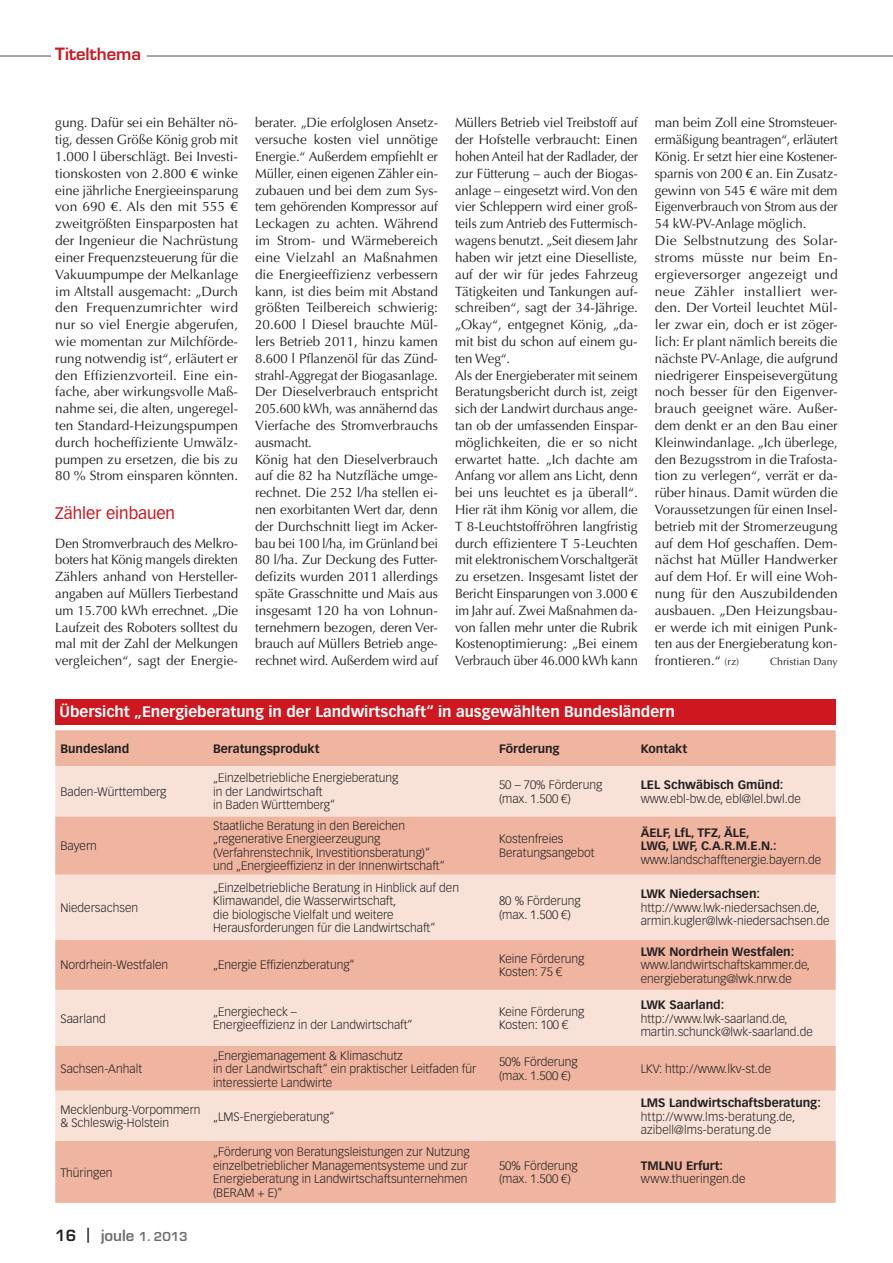
<style>
.page{position:relative;width:893px;height:1263px;background:#fff}
.page>*{position:absolute;margin:0;border:0;box-sizing:border-box;transform-origin:0 0}
.t1{font:16.5px "Vectora LT Std";color:#ce171e}
.t2{font:600 16.5px "Eurostile LT Std";color:#ce171e}
.t3{font:700 15px "Vectora LT Std";color:#fff}
.t4{font:13.5px/16.8px "Optima LT Std";letter-spacing:-.005em;color:#231f20}
.t5{font:300 12px/13.5px "Vectora LT Std";color:#231f20}
.t6{font:700 12px/13.5px "Vectora LT Std";color:#231f20}
.t7{font:600 12px "Eurostile LT Std";color:#6d6e70}
.t8{font:10.5px "Optima LT Std";color:#231f20}
.s1{font-size:10.5px}
.s2{font-size:15px;color:#231f20}
.s3{font-size:15px}
</style>
<div class="page">
<hr style="left:0;top:55px;width:51px;height:2px;background:#6d6e70">
<hr style="left:147px;top:55px;width:746px;height:2px;background:#6d6e70">
<div style="left:55px;top:699px;width:781px;height:25px;background:#ce171e"></div>
<div style="left:55px;top:730px;width:781px;height:473px;background:#efb5a0"></div>
<svg style="left:55px;top:766px;width:781px;height:375px;fill:#f8e2d7"></svg>
<p class="t2" style="left:55px;top:45px;width:87px">Titelthema</p>
<p class="t4" style="left:55px;top:115px;width:184px;text-align:justify">gung. Dafür sei ein Behälter nö&shy;tig, dessen Größe König grob mit 1.000 l überschlägt. Bei Investi&shy;tionskosten von 2.800 € winke eine jährliche Energieeinsparung von 690 €. Als den mit 555 € zweitgrößten Einsparposten hat der Ingenieur die Nachrüstung einer Frequenzsteuerung für die Vakuumpumpe der Melkanlage im Altstall ausgemacht: „Durch den Frequenzumrichter wird nur so viel Energie abgerufen, wie momentan zur Milchförde&shy;rung notwendig ist“, erläutert er den Effizienzvorteil. Eine ein&shy;fache, aber wirkungsvolle Maß&shy;nahme sei, die alten, ungeregel&shy;ten Standard-Heizungspumpen durch hocheffiziente Umwälz&shy;pumpen zu ersetzen, die bis zu 80 % Strom einsparen könnten.</p>
<p class="t1" style="left:55px;top:506px;width:121px">Zähler einbauen</p>
<p class="t4" style="left:55px;top:536px;width:184px;text-align:justify">Den Stromverbrauch des Melkro&shy;boters hat König mangels direkten Zählers anhand von Hersteller&shy;angaben auf Müllers Tierbestand um 15.700 kWh errechnet. „Die Laufzeit des Roboters solltest du mal mit der Zahl der Melkungen vergleichen“, sagt der Energie-</p>
<p class="t4" style="left:255px;top:115px;width:184px">berater. „Die erfolglosen Ansetz&shy;versuche kosten viel unnötige<br>Energie.“ Außerdem empfiehlt er<br>Müller, einen eigenen Zähler ein&shy;zubauen und bei dem zum Sys&shy;tem gehörenden Kompressor auf<br>Leckagen zu achten. Während im Strom- und Wärmebereich eine Vielzahl an Maßnahmen die Energieeffizienz verbessern kann, ist dies beim mit Abstand größten Teilbereich schwierig:<br>20.600 l Diesel brauchte Mül&shy;lers Betrieb 2011, hinzu kamen<br>8.600 l Pflanzenöl für das Zünd&shy;strahl-Aggregat der Biogasanlage.<br>Der Dieselverbrauch entspricht<br>205.600 kWh, was annähernd das<br>Vierfache des Stromverbrauchs ausmacht.<br>König hat den Dieselverbrauch auf die 82 ha Nutzfläche umge&shy;rechnet. Die 252 l/ha stellen ei&shy;nen exorbitanten Wert dar, denn der Durchschnitt liegt im Acker&shy;bau bei 100 l/ha, im Grünland bei<br>80 l/ha. Zur Deckung des Futter&shy;defizits wurden 2011 allerdings späte Grasschnitte und Mais aus insgesamt 120 ha von Lohnun&shy;ternehmern bezogen, deren Ver&shy;brauch auf Müllers Betrieb ange&shy;rechnet wird. Außerdem wird auf</p>
<p class="t4" style="left:455px;top:115px;width:184px">Müllers Betrieb viel Treibstoff auf der Hofstelle verbraucht: Einen hohen Anteil hat der Radlader, der zur Fütterung – auch der Biogas&shy;anlage – eingesetzt wird. Von den vier Schleppern wird einer groß&shy;teils zum Antrieb des Futtermisch&shy;wagens benutzt. „Seit diesem Jahr haben wir jetzt eine Dieselliste, auf der wir für jedes Fahrzeug<br>Tätigkeiten und Tankungen auf&shy;schreiben“, sagt der 34-Jährige. „Okay“, entgegnet König, „da&shy;mit bist du schon auf einem gu&shy;ten Weg“.<br>Als der Energieberater mit seinem<br>Beratungsbericht durch ist, zeigt sich der Landwirt durchaus ange&shy;tan ob der umfassenden Einspar&shy;möglichkeiten, die er so nicht erwartet hatte. „Ich dachte am<br>Anfang vor allem ans Licht, denn bei uns leuchtet es ja überall“.<br>Hier rät ihm König vor allem, die<br>T 8-Leuchtstoffröhren langfristig durch effizientere T 5-Leuchten mit elektronischem Vorschaltgerät zu ersetzen. Insgesamt listet der<br>Bericht Einsparungen von 3.000 € im Jahr auf. Zwei Maßnahmen da&shy;von fallen mehr unter die Rubrik<br>Kostenoptimierung: „Bei einem<br>Verbrauch über 46.000 kWh kann</p>
<p class="t4" style="left:655px;top:115px;width:184px">man beim Zoll eine Stromsteuer&shy;ermäßigung beantragen“, erläutert<br>König. Er setzt hier eine Kostener&shy;sparnis von 200 € an. Ein Zusatz&shy;gewinn von 545 € wäre mit dem<br>Eigenverbrauch von Strom aus der<br>54 kW-PV-Anlage möglich.<br>Die Selbstnutzung des Solar&shy;stroms müsste nur beim En&shy;ergieversorger angezeigt und neue Zähler installiert wer&shy;den. Der Vorteil leuchtet Mül&shy;ler zwar ein, doch er ist zöger&shy;lich: Er plant nämlich bereits die nächste PV-Anlage, die aufgrund niedrigerer Einspeisevergütung noch besser für den Eigenver&shy;brauch geeignet wäre. Außer&shy;dem denkt er an den Bau einer<br>Kleinwindanlage. „Ich überlege, den Bezugsstrom in die Trafosta&shy;tion zu verlegen“, verrät er da&shy;rüber hinaus. Damit würden die<br>Voraussetzungen für einen Insel&shy;betrieb mit der Stromerzeugung auf dem Hof geschaffen. Dem&shy;nächst hat Müller Handwerker auf dem Hof. Er will eine Woh&shy;nung für den Auszubildenden ausbauen. „Den Heizungsbau&shy;er werde ich mit einigen Punk&shy;ten aus der Energieberatung kon&shy;frontieren.“ <span class="s1">(rz)</span></p>
<p class="t8" style="left:770px;top:657px;width:69px">Christian Dany</p>
<p class="t3" style="left:60px;top:706px;width:617px">Übersicht „Energieberatung in der Landwirtschaft“ in ausgewählten Bundesländern</p>
<p class="t6" style="left:61px;top:742px;width:70px">Bundesland</p>
<p class="t6" style="left:213px;top:742px;width:108px">Beratungsprodukt</p>
<p class="t6" style="left:499px;top:742px;width:62px">Förderung</p>
<p class="t6" style="left:641px;top:742px;width:48px">Kontakt</p>
<p class="t5" style="left:61px;top:786px;width:107px">Baden-Württemberg</p>
<p class="t5" style="left:213px;top:772px;width:187px">„Einzelbetriebliche Energieberatung in der Landwirtschaft<br>in Baden Württemberg“</p>
<p class="t5" style="left:499px;top:779px;width:105px">50 – 70% Förderung (max. 1.500 €)</p>
<p class="t6" style="left:641px;top:779px;width:144px">LEL Schwäbisch Gmünd:</p>
<p class="t5" style="left:641px;top:792px;width:162px">www.ebl-bw.de, ebl@lel.bwl.de</p>
<p class="t5" style="left:61px;top:840px;width:38px">Bayern</p>
<p class="t5" style="left:61px;top:901px;width:79px">Niedersachsen</p>
<p class="t5" style="left:213px;top:820px;width:233px">Staatliche Beratung in den Bereichen „regenerative Energieerzeugung (Verfahrenstechnik, Investitionsberatung)“ und „Energieeffizienz in der Innenwirtschaft“</p>
<p class="t5" style="left:213px;top:881px;width:247px">„Einzelbetriebliche Beratung in Hinblick auf den Klimawandel, die Wasserwirtschaft,<br>die biologische Vielfalt und weitere Herausforderungen für die Landwirtschaft“</p>
<p class="t5" style="left:499px;top:833px;width:97px">Kostenfreies<br>Beratungsangebot</p>
<p class="t6" style="left:641px;top:826px;width:138px">ÄELF, LfL, TFZ, ÄLE,<br>LWG, LWF, C.A.R.M.E.N.:</p>
<p class="t5" style="left:641px;top:853px;width:182px">www.landschafftenergie.bayern.de</p>
<p class="t5" style="left:499px;top:895px;width:83px">80 % Förderung (max. 1.500 €)</p>
<p class="t6" style="left:641px;top:888px;width:121px">LWK Niedersachsen:</p>
<p class="t5" style="left:641px;top:902px;width:190px">http://www.lwk-niedersachsen.de, armin.kugler@lwk-niedersachsen.de</p>
<p class="t5" style="left:61px;top:959px;width:109px">Nordrhein-Westfalen</p>
<p class="t5" style="left:213px;top:959px;width:143px">„Energie Effizienzberatung“</p>
<p class="t5" style="left:499px;top:952px;width:87px">Keine Förderung<br>Kosten: 75 €</p>
<p class="t5" style="left:61px;top:1012px;width:47px">Saarland</p>
<p class="t5" style="left:213px;top:1006px;width:201px">„Energiecheck –<br>Energieeffizienz in der Landwirtschaft“</p>
<p class="t5" style="left:499px;top:1006px;width:87px">Keine Förderung<br>Kosten: 100 €</p>
<p class="t6" style="left:641px;top:946px;width:155px">LWK Nordrhein Westfalen:</p>
<p class="t5" style="left:641px;top:959px;width:171px">www.landwirtschaftskammer.de, energieberatung@lwk.nrw.de</p>
<p class="t6" style="left:641px;top:999px;width:85px">LWK Saarland:</p>
<p class="t5" style="left:641px;top:1012px;width:174px">http://www.lwk-saarland.de, martin.schunck@lwk-saarland.de</p>
<p class="t5" style="left:61px;top:1063px;width:83px">Sachsen-Anhalt</p>
<p class="t5" style="left:213px;top:1049px;width:265px">„Energiemanagement &amp; Klimaschutz<br>in der Landwirtschaft“ ein praktischer Leitfaden für interessierte Landwirte</p>
<p class="t5" style="left:499px;top:1056px;width:80px">50% Förderung (max. 1.500 €)</p>
<p class="t5" style="left:641px;top:1063px;width:132px">LKV: http://www.lkv-st.de</p>
<p class="t5" style="left:61px;top:1104px;width:142px">Mecklenburg-Vorpommern &amp; Schleswig-Holstein</p>
<p class="t5" style="left:213px;top:1110px;width:123px">„LMS-Energieberatung“</p>
<p class="t5" style="left:61px;top:1166px;width:54px">Thüringen</p>
<p class="t7" style="left:55px;top:1230px;width:134px"><span class="s2">16 |</span> <span class="s3">joule</span> 1. 2013</p>
<p class="t5" style="left:213px;top:1146px;width:258px">„Förderung von Beratungsleistungen zur Nutzung einzelbetrieblicher Managementsysteme und zur Energieberatung in Landwirtschaftsunternehmen (BERAM + E)“</p>
<p class="t6" style="left:641px;top:1097px;width:182px">LMS Landwirtschaftsberatung:</p>
<p class="t5" style="left:641px;top:1110px;width:156px">http://www.lms-beratung.de, azibell@lms-beratung.de</p>
<p class="t5" style="left:499px;top:1160px;width:80px">50% Förderung (max. 1.500 €)</p>
<p class="t6" style="left:641px;top:1160px;width:84px">TMLNU Erfurt:</p>
<p class="t5" style="left:641px;top:1173px;width:106px">www.thueringen.de</p>
</div>
